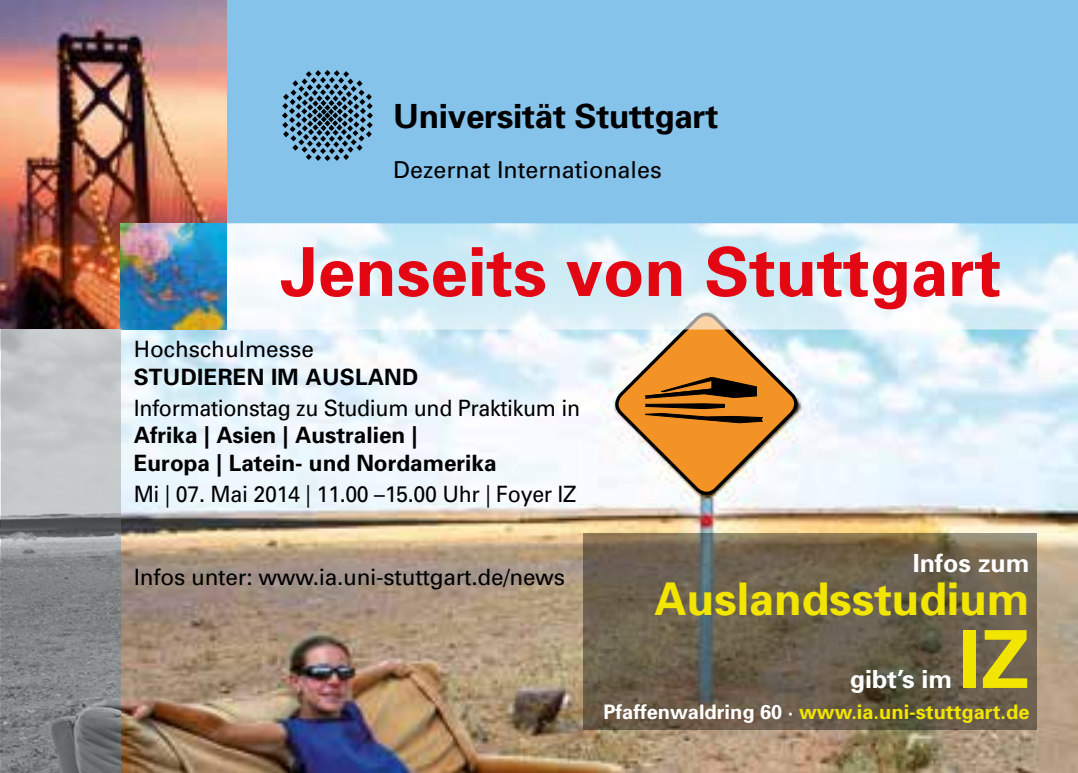
<style>
.page{position:relative;width:1078px;height:773px;background:#fff}
.page>*{position:absolute;margin:0;border:0;box-sizing:border-box;transform-origin:0 0}
.t1{font:700 80px "Univers";color:#f2e500}
.t2{font:700 67.5px "Univers";color:#e30613}
.t3{font:700 45px "Univers";color:#f2e500}
.t4{font:700 33.25px "Univers";letter-spacing:-.01em;color:#000}
.t5{font:700 25px "Univers";color:#fff}
.t6{font:23.25px "Univers";color:#000}
.t7{font:22.5px "Univers";letter-spacing:-.015em;color:#000;scale:.95 1}
.t8{font:700 22.5px/27.5px "Univers";color:#000}
.t9{font:22.5px "Univers";letter-spacing:-.015em;color:#000}
.t10{font:700 20px "Univers";color:#f2e500}
.s1{color:#fff}
</style>
<div class="page">
<img style="left:120px;top:329px;width:957px;height:443px">
<svg style="left:611px;top:329px;width:189px;height:169px"></svg>
<svg style="left:645px;top:377px;width:116px;height:46px;background:#965b16"></svg>
<div style="left:226px;top:0;width:851px;height:223px;background:#86c3eb"></div>
<img style="left:0;top:0;width:227px;height:330px">
<svg style="left:282px;top:70px;width:91px;height:91px"></svg>
<img style="left:120px;top:223px;width:107px;height:107px">
<svg style="left:227px;top:223px;width:850px;height:106px"></svg>
<svg style="left:583px;top:533px;width:453px;height:196px;background:#6a5f4c"></svg>
<svg style="left:1px;top:330px;width:119px;height:442px;background:#9b9ea0"></svg>
<h3 class="t4" style="left:393px;top:96px;width:326px">Universität Stuttgart</h3>
<p class="t6" style="left:393px;top:156px;width:270px">Dezernat Internationales</p>
<h2 class="t2" style="left:280px;top:231px;width:722px">Jenseits von Stuttgart</h2>
<p class="t9" style="left:134px;top:336px;width:181px">Hochschulmesse</p>
<p class="t8" style="left:134px;top:363px;width:286px">Stu dieren im Ausland</p>
<p class="t7" style="left:134px;top:394px;width:471px">Informationstag zu Studium und Praktikum in</p>
<p class="t8" style="left:134px;top:421px;width:364px">Afrika | Asien | Australien |<br>Europa | Latein- und Nordamerika</p>
<p class="t7" style="left:134px;top:481px;width:467px">Mi | 07. Mai 2014 | 11.00 –15.00 Uhr | Foyer IZ</p>
<p class="t9" style="left:134px;top:564px;width:433px">Infos unter: www.ia.uni-stuttgart.de/news</p>
<p class="t5" style="left:912px;top:548px;width:118px">Infos zum</p>
<h3 class="t3" style="left:654px;top:571px;width:376px">Auslandsstudium</h3>
<h1 class="t1" style="left:958px;top:611px;width:73px">IZ</h1>
<p class="t10" style="left:603px;top:699px;width:427px"><span class="s1">Pfaffenwaldring 60 ·</span> www.ia.uni-stuttgart.de</p>
<p class="t5" style="left:849px;top:664px;width:104px">gibt’s im</p>
</div>
